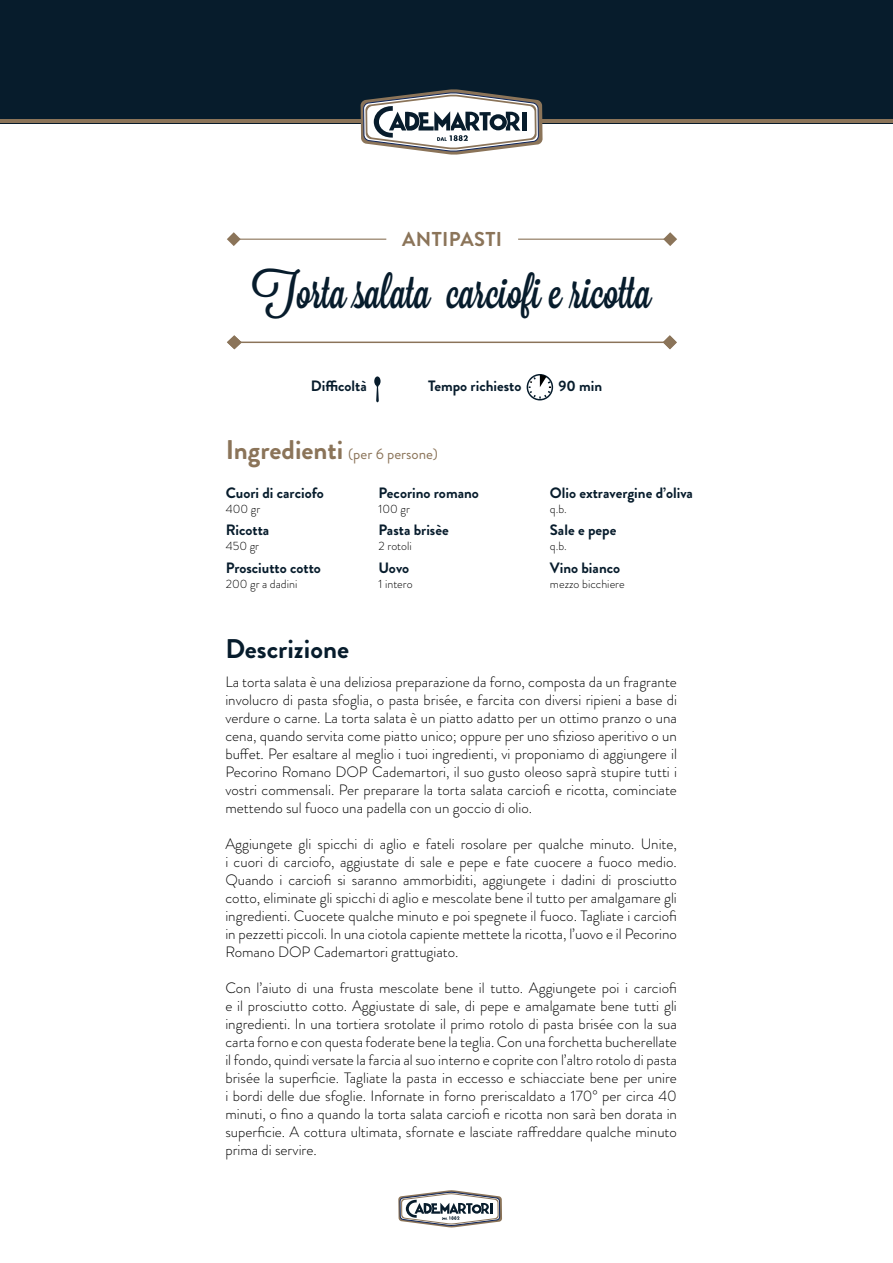
<style>
.page{position:relative;width:893px;height:1263px;background:#fff}
.page>*{position:absolute;margin:0;border:0;box-sizing:border-box;transform-origin:0 0}
.t1{font:45px "Lavanderia Sturdy";color:#071c2c}
.t2{font:700 27px "Brandon Grotesque";color:#8b7459}
.t3{font:700 27px "Brandon Grotesque";color:#071c2c}
.t4{font:700 20.1px "Brandon Grotesque";letter-spacing:.02em;color:#8b7459}
.t5{font:300 15px/18px "Brandon Grotesque";color:#000;text-align:justify}
.t6{font:700 15px "Brandon Grotesque";color:#071c2c}
.t7{font:15px "Brandon Grotesque";color:#8b7459}
.t8{font:300 12px "Brandon Grotesque";color:#000}
</style>
<div class="page">
<div style="left:0;top:0;width:893px;height:123px;background:#071c2c"></div>
<hr style="left:0;top:119px;width:893px;height:4px;background:#8b7459">
<svg style="left:361px;top:89px;width:182px;height:66px"></svg>
<svg style="left:227px;top:335px;width:15px;height:14px"></svg>
<hr style="left:236px;top:342px;width:434px;height:1px;background:#8b7459">
<svg style="left:663px;top:335px;width:14px;height:14px"></svg>
<svg style="left:398px;top:1190px;width:104px;height:37px"></svg>
<svg style="left:374px;top:376px;width:7px;height:26px"></svg>
<svg style="left:526px;top:374px;width:28px;height:27px"></svg>
<svg style="left:227px;top:232px;width:14px;height:14px"></svg>
<hr style="left:231px;top:239px;width:155px;height:1px;background:#8b7459">
<svg style="left:663px;top:232px;width:14px;height:14px"></svg>
<hr style="left:518px;top:239px;width:148px;height:1px;background:#8b7459">
<h3 class="t4" style="left:402px;top:225px;width:101px">ANTIPASTI</h3>
<h1 class="t1" style="left:252px;top:266px;width:401px">Torta salata carciofi e ricotta</h1>
<p class="t6" style="left:311px;top:375px;width:57px">Difficoltà</p>
<p class="t6" style="left:428px;top:376px;width:95px">Tempo richiesto</p>
<p class="t6" style="left:558px;top:376px;width:45px">90 min</p>
<h2 class="t2" style="left:226px;top:431px;width:119px">Ingredienti</h2>
<p class="t7" style="left:348px;top:444px;width:91px">(per 6 persone)</p>
<p class="t6" style="left:226px;top:482px;width:100px">Cuori di carciofo</p>
<p class="t8" style="left:226px;top:500px;width:36px">400 gr</p>
<p class="t6" style="left:226px;top:519px;width:45px">Ricotta</p>
<p class="t8" style="left:226px;top:538px;width:35px">450 gr</p>
<p class="t6" style="left:226px;top:557px;width:97px">Prosciutto cotto</p>
<p class="t8" style="left:226px;top:575px;width:73px">200 gr a dadini</p>
<h2 class="t3" style="left:225px;top:629px;width:125px">Descrizione</h2>
<p class="t6" style="left:379px;top:482px;width:102px">Pecorino romano</p>
<p class="t8" style="left:379px;top:500px;width:33px">100 gr</p>
<p class="t6" style="left:379px;top:519px;width:72px">Pasta brisèe</p>
<p class="t8" style="left:379px;top:538px;width:35px">2 rotoli</p>
<p class="t6" style="left:379px;top:557px;width:32px">Uovo</p>
<p class="t8" style="left:379px;top:575px;width:36px">1 intero</p>
<p class="t6" style="left:550px;top:482px;width:145px">Olio extravergine d’oliva</p>
<p class="t8" style="left:550px;top:500px;width:19px">q.b.</p>
<p class="t6" style="left:550px;top:519px;width:68px">Sale e pepe</p>
<p class="t8" style="left:550px;top:538px;width:19px">q.b.</p>
<p class="t6" style="left:550px;top:557px;width:72px">Vino bianco</p>
<p class="t8" style="left:550px;top:575px;width:76px">mezzo bicchiere</p>
<p class="t5" style="left:225px;top:673px;width:453px">La torta salata è una deliziosa preparazione da forno, composta da un fragrante involucro di pasta sfoglia, o pasta brisée, e farcita con diversi ripieni a base di verdure o carne. La torta salata è un piatto adatto per un ottimo pranzo o una cena, quando servita come piatto unico; oppure per uno sfizioso aperitivo o un buffet. Per esaltare al meglio i tuoi ingredienti, vi proponiamo di aggiungere il Pecorino Romano DOP Cademartori, il suo gusto oleoso saprà stupire tutti i vostri commensali. Per preparare la torta salata carciofi e ricotta, cominciate mettendo sul fuoco una padella con un goccio di olio.</p>
<p class="t5" style="left:225px;top:835px;width:453px">Aggiungete gli spicchi di aglio e fateli rosolare per qualche minuto. Unite, i cuori di carciofo, aggiustate di sale e pepe e fate cuocere a fuoco medio.<br>Quando i carciofi si saranno ammorbiditi, aggiungete i dadini di prosciutto cotto, eliminate gli spicchi di aglio e mescolate bene il tutto per amalgamare gli ingredienti. Cuocete qualche minuto e poi spegnete il fuoco. Tagliate i carciofi in pezzetti piccoli. In una ciotola capiente mettete la ricotta, l’uovo e il Pecorino Romano DOP Cademartori grattugiato.</p>
<p class="t5" style="left:225px;top:979px;width:453px">Con l’aiuto di una frusta mescolate bene il tutto. Aggiungete poi i carciofi e il prosciutto cotto. Aggiustate di sale, di pepe e amalgamate bene tutti gli ingredienti. In una tortiera srotolate il primo rotolo di pasta brisée con la sua carta forno e con questa foderate bene la teglia. Con una forchetta bucherellate il fondo, quindi versate la farcia al suo interno e coprite con l’altro rotolo di pasta brisée la superficie. Tagliate la pasta in eccesso e schiacciate bene per unire i bordi delle due sfoglie. Infornate in forno preriscaldato a 170° per circa 40 minuti, o fino a quando la torta salata carciofi e ricotta non sarà ben dorata in superficie. A cottura ultimata, sfornate e lasciate raffreddare qualche minuto prima di servire.</p>
</div>
